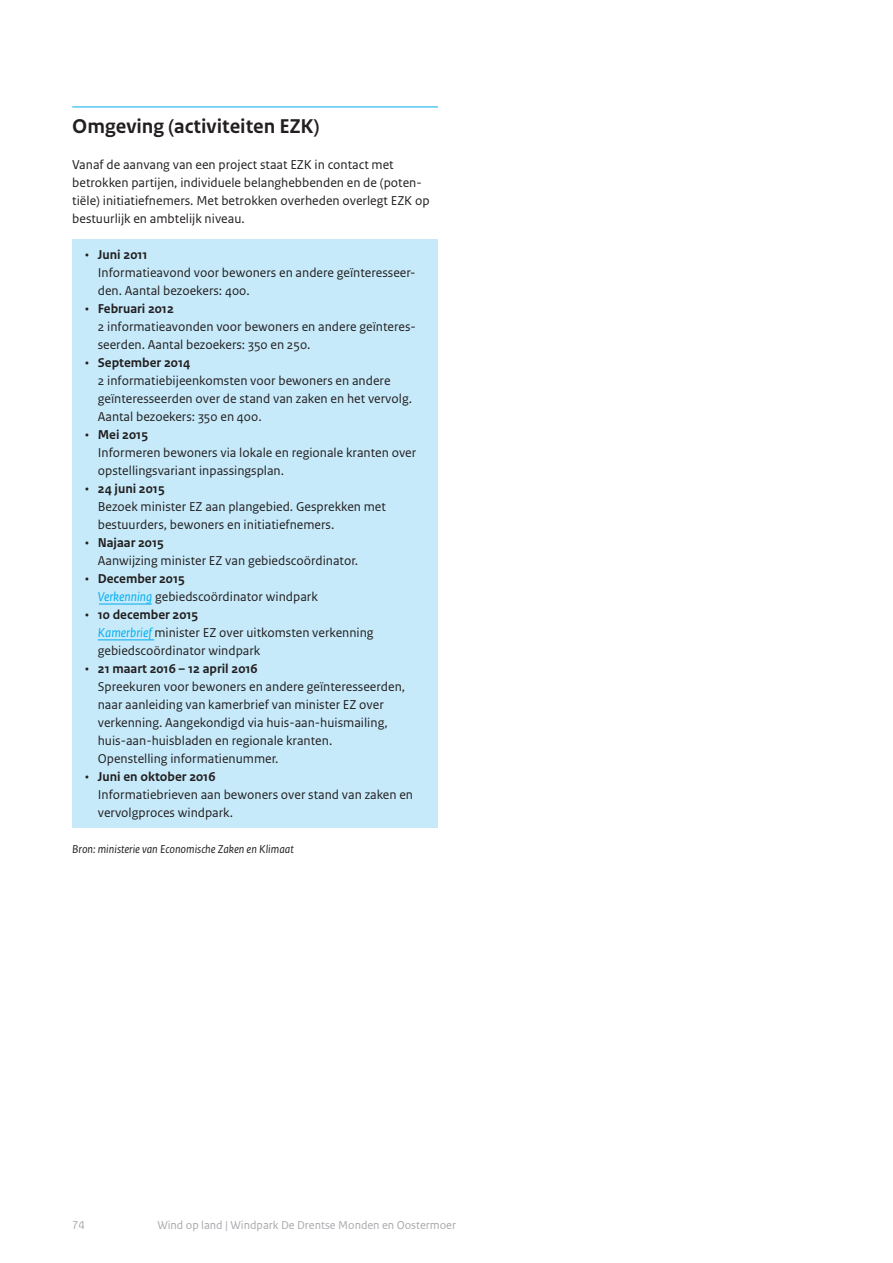
<style>
.page{position:relative;width:893px;height:1263px;background:#fff}
.page>*{position:absolute;margin:0;border:0;box-sizing:border-box;transform-origin:0 0}
.H4_05_RO_Alineakop_S{font:700 21px "Rijksoverheid Sans Text";color:#231f20}
.P_10_RO_Broodtekst_S{font:13.5px/18px "Rijksoverheid Sans Text";color:#231f20}
.t1{font:12px "Rijksoverheid Sans Text TT";color:#a8a9ad}
.P_13_RO_Fotobijschri{font:italic 12px "Rijksoverheid Sans Text";color:#231f20}
.s1{font-weight:700}
.s2{font-style:italic;color:#00aeef}
</style>
<div class="page">
<hr style="left:72px;top:107px;width:366px;height:1px;background:#00aeef">
<div style="left:72px;top:239px;width:366px;height:67px;background:#c6eafa"></div>
<div style="left:72px;top:293px;width:366px;height:67px;background:#c6eafa"></div>
<div style="left:72px;top:347px;width:366px;height:85px;background:#c6eafa"></div>
<div style="left:72px;top:419px;width:366px;height:67px;background:#c6eafa"></div>
<div style="left:72px;top:473px;width:366px;height:67px;background:#c6eafa"></div>
<div style="left:72px;top:527px;width:366px;height:49px;background:#c6eafa"></div>
<div style="left:72px;top:563px;width:366px;height:49px;background:#c6eafa"></div>
<div style="left:72px;top:599px;width:366px;height:67px;background:#c6eafa"></div>
<hr style="left:98px;top:639px;width:56px;height:1px;background:#00aeef">
<div style="left:72px;top:653px;width:366px;height:121px;background:#c6eafa"></div>
<div style="left:72px;top:761px;width:366px;height:67px;background:#c6eafa"></div>
<hr style="left:99px;top:604px;width:53px;height:1px;background:#00aeef">
<h4 class="H4_05_RO_Alineakop_S" style="left:72px;top:114px;width:249px">Omgeving (activiteiten EZK)</h4>
<p class="P_10_RO_Broodtekst_S" style="left:72px;top:156px;width:359px">Vanaf de aanvang van een project staat EZK in contact met betrokken partijen, individuele belanghebbenden en de (poten&shy;tiële) initiatiefnemers. Met betrokken overheden overlegt EZK op bestuurlijk en ambtelijk niveau.</p>
<p class="P_10_RO_Broodtekst_S" style="left:98px;top:246px;width:319px;text-indent:-13px">• <span class="s1">Juni 2011<br></span>Informatieavond voor bewoners en andere geïnteresseer&shy;den. Aantal bezoekers: 400.</p>
<p class="P_10_RO_Broodtekst_S" style="left:98px;top:300px;width:320px;text-indent:-13px">• <span class="s1">Februari 2012<br></span>2 informatieavonden voor bewoners en andere geïnteres&shy;seerden. Aantal bezoekers: 350 en 250.</p>
<p class="P_10_RO_Broodtekst_S" style="left:98px;top:354px;width:316px;text-indent:-13px">• <span class="s1">September 2014<br></span>2 informatiebijeenkomsten voor bewoners en andere geïnteresseerden over de stand van zaken en het vervolg.<br>Aantal bezoekers: 350 en 400.</p>
<p class="P_10_RO_Broodtekst_S" style="left:98px;top:426px;width:320px;text-indent:-13px">• <span class="s1">Mei 2015<br></span>Informeren bewoners via lokale en regionale kranten over opstellingsvariant inpassingsplan.</p>
<p class="P_10_RO_Broodtekst_S" style="left:98px;top:480px;width:290px;text-indent:-13px">• <span class="s1">24 juni 2015<br></span>Bezoek minister EZ aan plangebied. Gesprekken met bestuurders, bewoners en initiatiefnemers.</p>
<p class="P_10_RO_Broodtekst_S" style="left:98px;top:534px;width:262px;text-indent:-13px">• <span class="s1">Najaar 2015<br></span>Aanwijzing minister EZ van gebiedscoördinator.</p>
<p class="P_10_RO_Broodtekst_S" style="left:98px;top:570px;width:221px;text-indent:-13px">• <span class="s1">December 2015<br></span><span class="s2">Verkenning</span> gebiedscoördinator windpark</p>
<p class="P_10_RO_Broodtekst_S" style="left:98px;top:606px;width:277px;text-indent:-13px">• <span class="s1">10 december 2015<br></span><span class="s2">Kamerbrief</span> minister EZ over uitkomsten verkenning gebiedscoördinator windpark</p>
<p class="P_10_RO_Broodtekst_S" style="left:98px;top:660px;width:309px;text-indent:-13px">• <span class="s1">21 maart 2016 – 12 april 2016<br></span>Spreekuren voor bewoners en andere geïnteresseerden, naar aanleiding van kamerbrief van minister EZ over verkenning. Aangekondigd via huis-aan-huismailing, huis-aan-huisbladen en regionale kranten.<br>Openstelling informatienummer.</p>
<p class="P_10_RO_Broodtekst_S" style="left:98px;top:768px;width:317px;text-indent:-13px">• <span class="s1">Juni en oktober 2016<br></span>Informatiebrieven aan bewoners over stand van zaken en vervolgproces windpark.</p>
<p class="P_13_RO_Fotobijschri" style="left:72px;top:842px;width:223px">Bron: ministerie van Economische Zaken en Klimaat</p>
<p class="t1" style="left:72px;top:1218px;width:14px">74</p>
<p class="t1" style="left:157px;top:1218px;width:300px">Wind op land | Windpark De Drentse Monden en Oostermoer</p>
</div>
